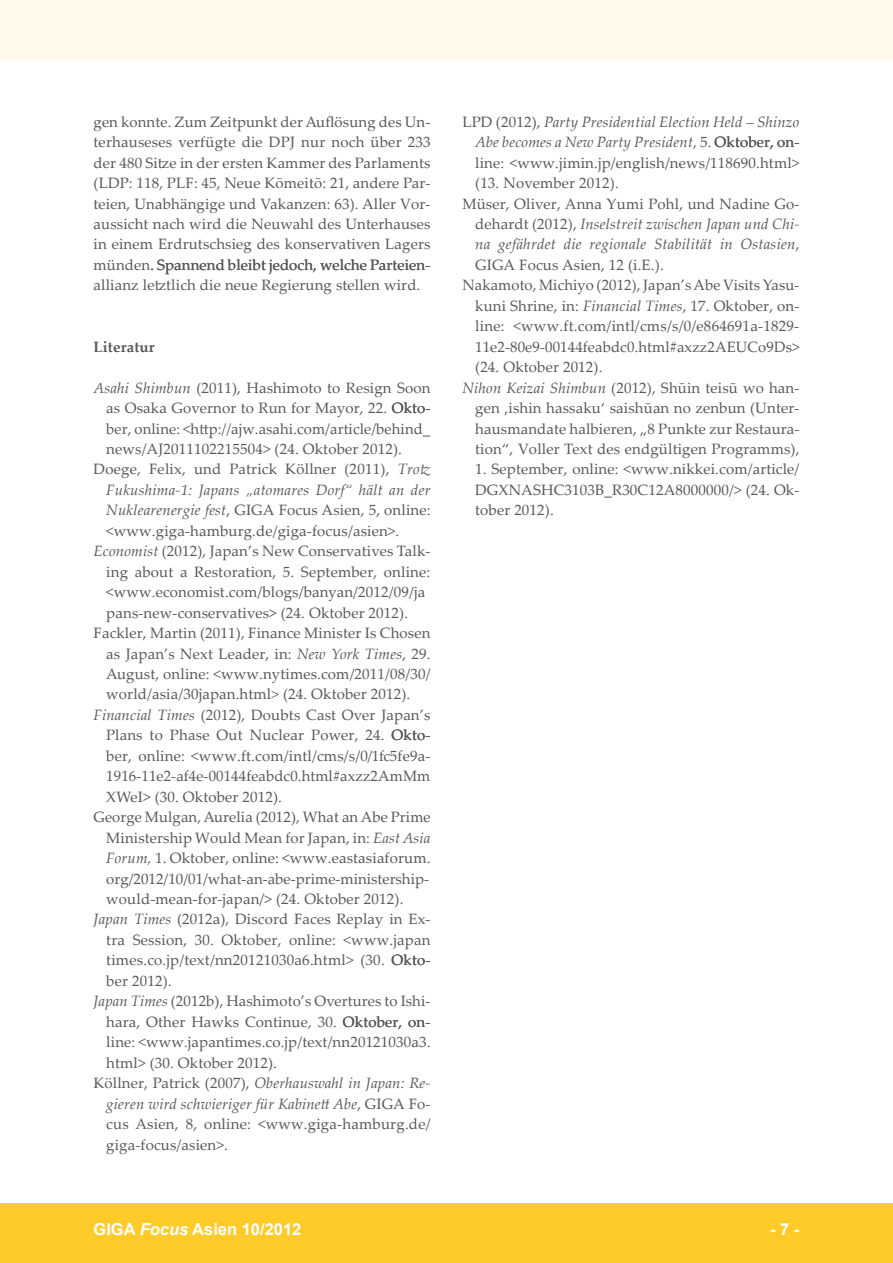
<style>
.page{position:relative;width:893px;height:1263px;background:#fff}
.page>*{position:absolute;margin:0;border:0;box-sizing:border-box;transform-origin:0 0}
.t1{font:700 16.5px "Arial";color:#fff}
.foc__text_literatur{font:15px/20.4px "Palatino Linotype";letter-spacing:.01em;color:#57585a;text-align:justify}
.foc__text_fliesstext{font:15px/20.4px "Palatino Linotype";letter-spacing:.01em;color:#57585a;text-align:justify}
.foc__text_ueberschri{font:700 15px "Palatino Linotype";letter-spacing:.01em;color:#57585a}
.s1{font-style:italic}
</style>
<div class="page">
<div style="left:0;top:1203px;width:893px;height:60px;background:#fecb29"></div>
<div style="left:0;top:0;width:893px;height:60px;background:#fef9e9"></div>
<p class="foc__text_fliesstext" style="left:94px;top:111px;width:339px">gen konnte. Zum Zeitpunkt der Auflösung des Un&shy;terhauseses verfügte die DPJ nur noch über 233 der 480 Sitze in der ersten Kammer des Parlaments (LDP: 118, PLF: 45, Neue Kōmeitō: 21, andere Par&shy;teien, Unabhängige und Vakanzen: 63). Aller Vor&shy;aussicht nach wird die Neuwahl des Unterhauses in einem Erdrutschsieg des konservativen Lagers münden. Spannend bleibt jedoch, welche Parteien&shy;allianz letztlich die neue Regierung stellen wird.</p>
<p class="foc__text_ueberschri" style="left:94px;top:336px;width:63px">Literatur</p>
<p class="foc__text_literatur" style="left:106px;top:377px;width:326px;text-indent:-13px"><span class="s1">Asahi Shimbun</span> (2011), Hashimoto to Resign Soon as Osaka Governor to Run for Mayor, 22. Okto&shy;ber, online: &lt;http://ajw.asahi.com/article/behind_ news/AJ2011102215504&gt; (24. Oktober 2012).</p>
<p class="foc__text_literatur" style="left:106px;top:459px;width:326px;text-indent:-13px">Doege, Felix, und Patrick Köllner (2011), <span class="s1">Trotz Fukushima-1: Japans „atomares Dorf“ hält an der Nuklearenergie fest</span>, GIGA Focus Asien, 5, online: &lt;www.giga-hamburg.de/giga-focus/asien&gt;.</p>
<p class="foc__text_literatur" style="left:106px;top:540px;width:326px;text-align:left;text-indent:-13px"><span class="s1">Economist</span> (2012), Japan’s New Conservatives Talk&shy;ing about a Restoration, 5. September, online: &lt;www.economist.com/blogs/banyan/2012/09/ja pans-new-conservatives&gt; (24. Oktober 2012).</p>
<p class="foc__text_literatur" style="left:106px;top:622px;width:326px;text-indent:-13px">Fackler, Martin (2011), Finance Minister Is Chosen as Japan’s Next Leader, in: <span class="s1">New York Times</span>, 29.<br>August, online: &lt;www.nytimes.com/2011/08/30/ world/asia/30japan.html<span class="s1">&gt;</span> (24. Oktober 2012).</p>
<p class="foc__text_literatur" style="left:106px;top:704px;width:326px;text-indent:-13px"><span class="s1">Financial Times</span> (2012), Doubts Cast Over Japan’s Plans to Phase Out Nuclear Power, 24. Okto&shy;ber, online: &lt;www.ft.com/intl/cms/s/0/1fc5fe9a-1916-11e2-af4e-00144feabdc0.html#axzz2AmMm XWeI&gt; (30. Oktober 2012).</p>
<p class="foc__text_literatur" style="left:106px;top:806px;width:326px;text-indent:-13px">George Mulgan, Aurelia (2012), What an Abe Prime Ministership Would Mean for Japan, in: <span class="s1">East Asia Forum,</span> 1. Oktober, online: &lt;www.eastasiaforum. org/2012/10/01/what-an-abe-prime-ministership&shy;would-mean-for-japan/&gt; (24. Oktober 2012).</p>
<p class="foc__text_literatur" style="left:106px;top:908px;width:326px;text-indent:-13px"><span class="s1">Japan Times</span> (2012a), Discord Faces Replay in Ex&shy;tra Session, 30. Oktober, online: &lt;www.japan times.co.jp/text/nn20121030a6.html&gt; (30. Okto&shy;ber 2012).</p>
<p class="foc__text_literatur" style="left:106px;top:990px;width:326px;text-indent:-13px"><span class="s1">Japan Times</span> (2012b), Hashimoto’s Overtures to Ishi&shy;hara, Other Hawks Continue, 30. Oktober, on&shy;line: &lt;www.japantimes.co.jp/text/nn20121030a3. html&gt; (30. Oktober 2012).</p>
<p class="foc__text_literatur" style="left:106px;top:1072px;width:326px;text-indent:-13px">Köllner, Patrick (2007), <span class="s1">Oberhauswahl in Japan: Re&shy;gieren wird schwieriger für Kabinett Abe</span>, GIGA Fo&shy;cus Asien, 8, online: &lt;www.giga-hamburg.de/ giga-focus/asien&gt;.</p>
<p class="foc__text_literatur" style="left:475px;top:111px;width:326px;text-indent:-13px">LPD (2012), <span class="s1">Party Presidential Election Held – Shinzo Abe becomes a New Party President</span>, 5. Oktober, on&shy;line: &lt;www.jimin.jp/english/news/118690.html&gt; (13. November 2012).</p>
<p class="foc__text_literatur" style="left:475px;top:193px;width:326px;text-indent:-13px">Müser, Oliver, Anna Yumi Pohl, und Nadine Go&shy;dehardt (2012), <span class="s1">Inselstreit zwischen Japan und Chi&shy;na gefährdet die regionale Stabilität in Ostasien</span>, GIGA Focus Asien, 12 (i.E.).</p>
<p class="foc__text_literatur" style="left:475px;top:274px;width:326px;text-indent:-13px">Nakamoto, Michiyo (2012), Japan’s Abe Visits Yasu&shy;kuni Shrine, in: <span class="s1">Financial Times</span>, 17. Oktober, on&shy;line: &lt;www.ft.com/intl/cms/s/0/e864691a-1829- 11e2-80e9-00144feabdc0.html#axzz2AEUCo9Ds&gt; (24. Oktober 2012).</p>
<p class="foc__text_literatur" style="left:475px;top:377px;width:326px;text-indent:-13px"><span class="s1">Nihon Keizai Shimbun</span> (2012), Shūin teisū wo han&shy;gen ‚ishin hassaku‘ saishūan no zenbun (Unter&shy;hausmandate halbieren, „8 Punkte zur Restaura&shy;tion“, Voller Text des endgültigen Programms),</p>
<p class="foc__text_literatur" style="left:475px;top:459px;width:326px">1. September, online: &lt;www.nikkei.com/article/ DGXNASHC3103B_R30C12A8000000/&gt; (24. Ok&shy;tober 2012).</p>
<p class="t1" style="left:94px;top:1218px;width:209px">GIGA <span class="s1">Focus</span> Asien 10/2012</p>
<p class="t1" style="left:770px;top:1218px;width:31px">- 7 -</p>
</div>
